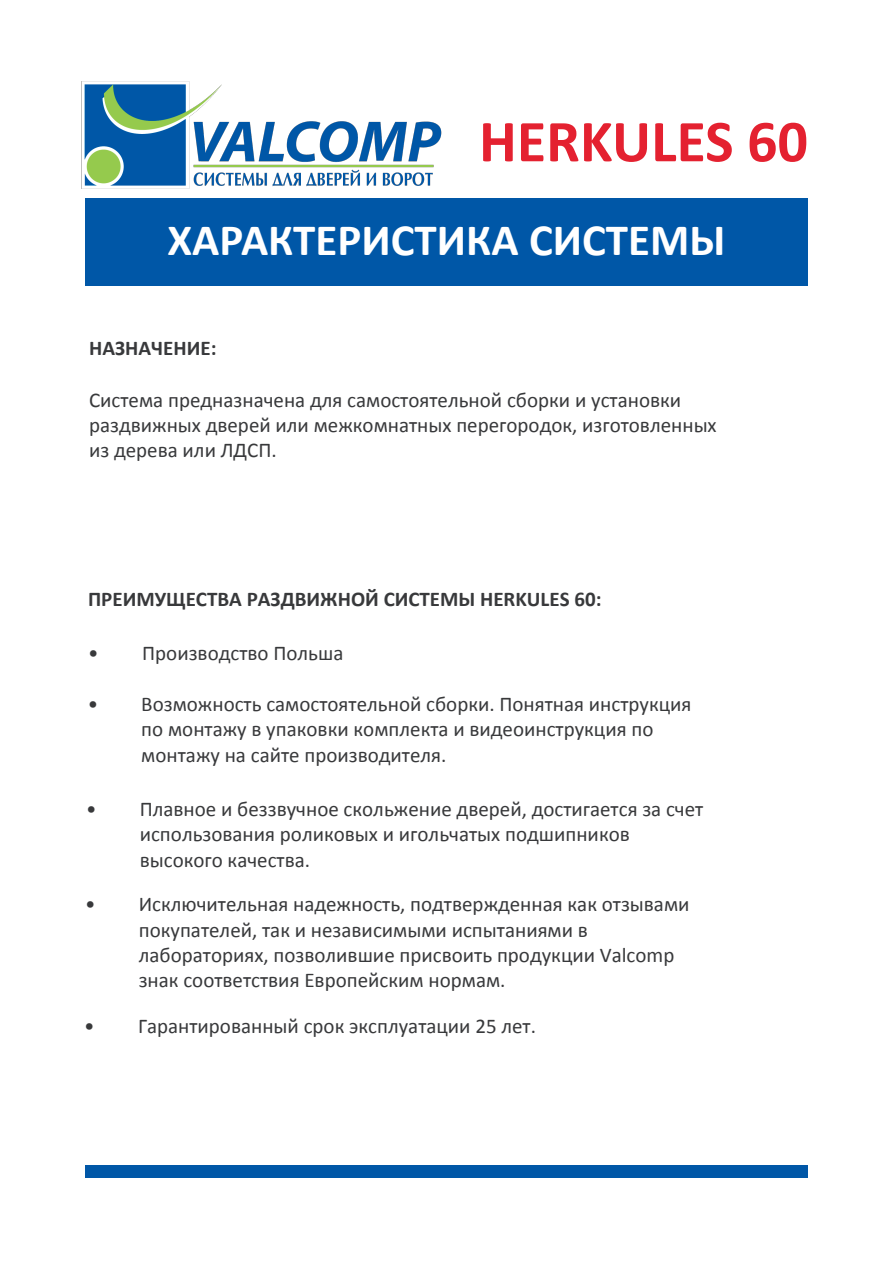
<style>
.page{position:relative;width:893px;height:1263px;background:#fff}
.page>*{position:absolute;margin:0;border:0;box-sizing:border-box;transform-origin:0 0}
.t1{font:700 60px "Calibri";color:#e42130}
.t2{font:700 45px "Calibri";color:#fff}
.t3{font:21px/25.2px "Calibri";color:#38393b}
.t4{font:700 21px "Calibri";color:#38393b}
</style>
<div class="page">
<div style="left:85px;top:1165px;width:723px;height:13px;background:#0057a7"></div>
<div style="left:85px;top:198px;width:723px;height:87px;background:#0057a7"></div>
<img style="left:81px;top:81px;width:361px;height:108px">
<h1 class="t1" style="left:479px;top:99px;width:330px">HERKULES 60</h1>
<h2 class="t2" style="left:167px;top:208px;width:559px">ХАРАКТЕРИСТИКА СИСТЕМЫ</h2>
<p class="t4" style="left:89px;top:333px;width:129px">НАЗНАЧЕНИЕ:</p>
<p class="t3" style="left:89px;top:387px;width:629px">Система предназначена для самостоятельной сборки и установки раздвижных дверей или межкомнатных перегородок, изготовленных из дерева или ЛДСП.</p>
<p class="t4" style="left:88px;top:584px;width:515px">ПРЕИМУЩЕСТВА РАЗДВИЖНОЙ СИСТЕМЫ HERKULES 60:</p>
<p class="t3" style="left:88px;top:639px;width:257px">• Производство Польша</p>
<p class="t3" style="left:141px;top:691px;width:552px;text-indent:-54px">• Возможность самостоятельной сборки. Понятная инструкция по монтажу в упаковки комплекта и видеоинструкция по монтажу на сайте производителя.</p>
<p class="t3" style="left:140px;top:796px;width:565px;text-indent:-54px">• Плавное и беззвучное скольжение дверей, достигается за счет использования роликовых и игольчатых подшипников высокого качества.</p>
<p class="t3" style="left:139px;top:891px;width:552px;text-indent:-54px">• Исключительная надежность, подтвержденная как отзывами покупателей, так и независимыми испытаниями в лабораториях, позволившие присвоить продукции Valcomp знак соответствия Европейским нормам.</p>
<p class="t3" style="left:84px;top:1013px;width:453px">• Гарантированный срок эксплуатации 25 лет.</p>
</div>
